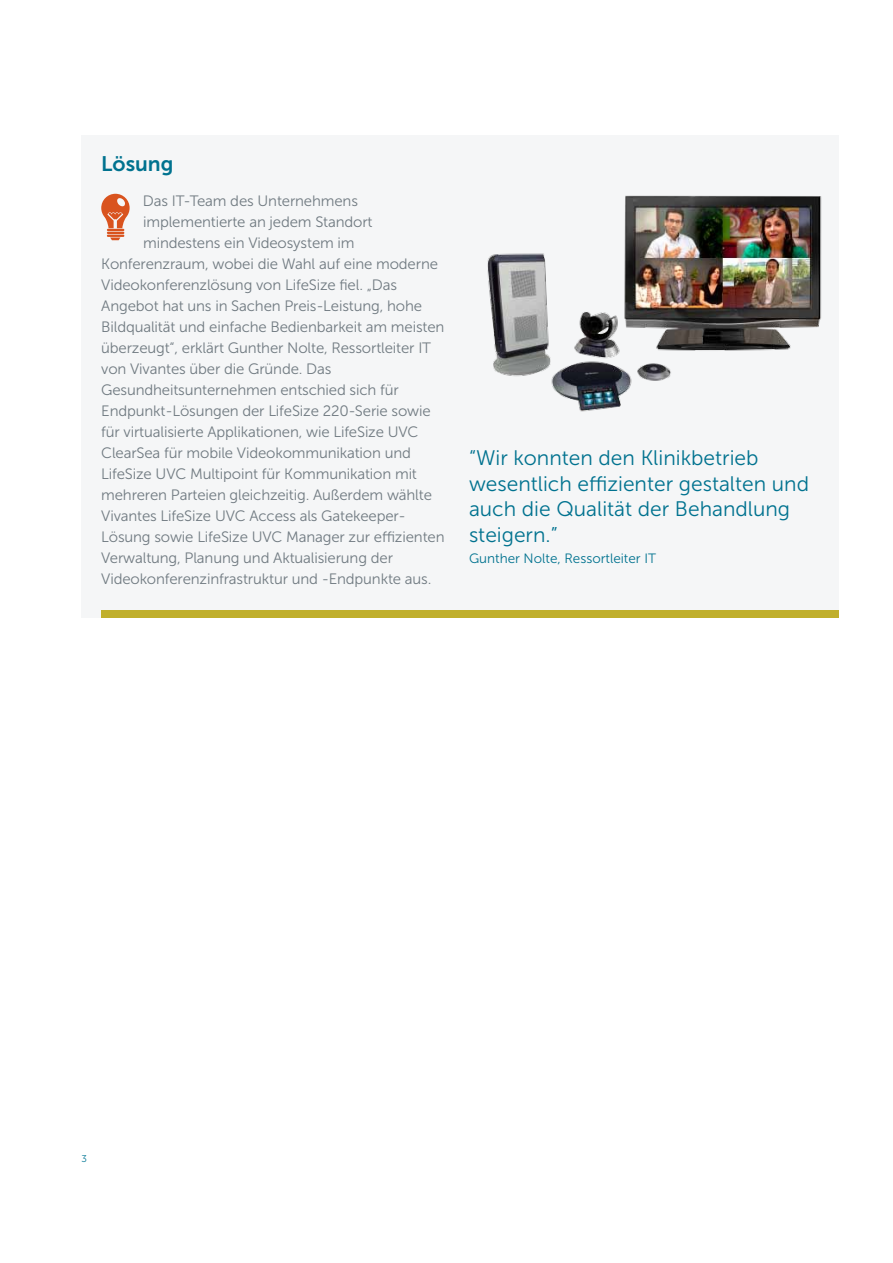
<style>
.page{position:relative;width:893px;height:1263px;background:#fff}
.page>*{position:absolute;margin:0;border:0;box-sizing:border-box;transform-origin:0 0}
.t1{font:21px/25.5px "Museo Sans 300";color:#00728f}
.t2{font:21px "Museo Sans 700";color:#00728f}
.t3{font:15px "Museo Sans 300";letter-spacing:-.01em;color:#707a81}
.t4{font:13.5px "Museo Sans 300";color:#00728f}
.t5{font:9.75px "Museo Sans 300";color:#007694}
</style>
<div class="page">
<div style="left:81px;top:135px;width:758px;height:483px;background:#f5f6f7"></div>
<svg style="left:101px;top:194px;width:29px;height:46px"></svg>
<div style="left:102px;top:610px;width:737px;height:8px;background:#c0af2c"></div>
<img style="left:487px;top:195px;width:335px;height:217px">
<h1 class="t2" style="left:101px;top:152px;width:74px">Lösung</h1>
<p class="t3" style="left:143px;top:192px;width:216px">Das IT-Team des Unternehmens</p>
<p class="t3" style="left:143px;top:213px;width:231px">implementierte an jedem Standort</p>
<p class="t3" style="left:143px;top:234px;width:213px">mindestens ein Videosystem im</p>
<p class="t3" style="left:101px;top:255px;width:338px">Konferenzraum, wobei die Wahl auf eine moderne</p>
<p class="t3" style="left:101px;top:276px;width:297px">Videokonferenzlösung von LifeSize fiel. „Das</p>
<p class="t3" style="left:101px;top:297px;width:322px">Angebot hat uns in Sachen Preis-Leistung, hohe</p>
<p class="t3" style="left:101px;top:318px;width:345px">Bildqualität und einfache Bedienbarkeit am meisten</p>
<p class="t3" style="left:101px;top:339px;width:331px">überzeugt“, erklärt Gunther Nolte, Ressortleiter IT</p>
<p class="t3" style="left:101px;top:360px;width:232px">von Vivantes über die Gründe. Das</p>
<p class="t3" style="left:101px;top:381px;width:299px">Gesundheitsunternehmen entschied sich für</p>
<p class="t3" style="left:101px;top:402px;width:331px">Endpunkt-Lösungen der LifeSize 220-Serie sowie</p>
<p class="t3" style="left:101px;top:423px;width:319px">für virtualisierte Applikationen, wie LifeSize UVC</p>
<p class="t3" style="left:101px;top:444px;width:311px">ClearSea für mobile Videokommunikation und</p>
<p class="t3" style="left:101px;top:465px;width:317px">LifeSize UVC Multipoint für Kommunikation mit</p>
<p class="t3" style="left:101px;top:486px;width:332px">mehreren Parteien gleichzeitig. Außerdem wählte</p>
<p class="t3" style="left:101px;top:507px;width:306px">Vivantes LifeSize UVC Access als Gatekeeper-</p>
<p class="t3" style="left:101px;top:528px;width:345px">Lösung sowie LifeSize UVC Manager zur effizienten</p>
<p class="t3" style="left:101px;top:549px;width:293px">Verwaltung, Planung und Aktualisierung der</p>
<p class="t3" style="left:101px;top:570px;width:332px">Videokonferenzinfrastruktur und -Endpunkte aus.</p>
<h1 class="t1" style="left:469px;top:445px;width:342px">“Wir konnten den Klinikbetrieb wesentlich effizienter gestalten und auch die Qualität der Behandlung steigern.”</h1>
<p class="t4" style="left:469px;top:551px;width:189px">Gunther Nolte, Ressortleiter IT</p>
<p class="t5" style="left:81px;top:1153px;width:7px">3</p>
</div>
